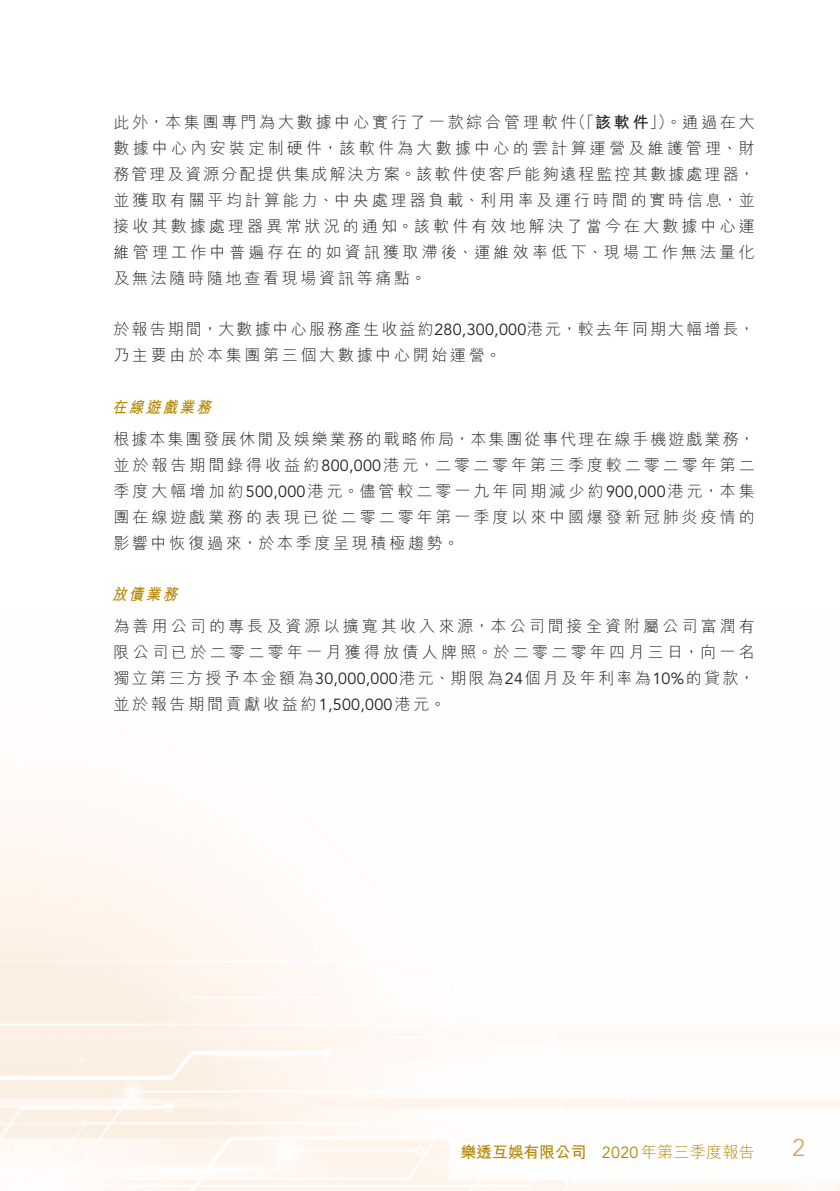
<style>
.page{position:relative;width:840px;height:1191px;background:#fff}
.page>*{position:absolute;margin:0;border:0;box-sizing:border-box;transform-origin:0 0}
.t1{font:300 24px "Avenir LT Std";color:#cca34f}
._00_Body_text{font:300 16px/26px "M Hei HK";letter-spacing:.175em;color:#231f20;text-align:justify}
._00_Body_text-2{font:300 16px/26px "M Hei HK";letter-spacing:.13em;color:#231f20}
.t2{font:300 16px "M Hei HK";letter-spacing:.02em;color:#b48600}
._03_Heading_3{font:italic 700 16px "M Hei HK";color:#b48600;scale:.9 1}
.t3{font:700 16px "M Hei HK";letter-spacing:-.02em;color:#b48600}
.s1{font-weight:700}
.s2{font-family:"Avenir LT Std";font-weight:400}
</style>
<div class="page">
<p class="_00_Body_text" style="left:570px;top:109px;width:186px">（「<span class="s1">該軟件</span>」）。通過在大</p>
<p class="_00_Body_text" style="left:113px;top:109px;width:642px;text-align:left">此外，本集團專門為大數據中心實行了一款綜合管理軟件<br>數據中心內安裝定制硬件，該軟件為大數據中心的雲計算運營及維護管理、財務管理及資源分配提供集成解決方案。該軟件使客戶能夠遠程監控其數據處理器，並獲取有關平均計算能力、中央處理器負載、利用率及運行時間的實時信息，並接收其數據處理器異常狀況的通知。該軟件有效地解決了當今在大數據中心運維管理工作中普遍存在的如資訊獲取滯後、運維效率低下、現場工作無法量化及無法隨時隨地查看現場資訊等痛點。</p>
<p class="_00_Body_text-2" style="left:113px;top:316px;width:642px">於報告期間，大數據中心服務產生收益約<span class="s2">280,300,000</span>港元，較去年同期大幅增長，乃主要由於本集團第三個大數據中心開始運營。</p>
<p class="_03_Heading_3" style="left:112px;top:395px;width:116px">在線遊戲業務</p>
<p class="_00_Body_text" style="left:113px;top:425px;width:642px">根據本集團發展休閒及娛樂業務的戰略佈局，本集團從事代理在線手機遊戲業務，並於報告期間錄得收益約<span class="s2">800,000</span>港元，二零二零年第三季度較二零二零年第二季度大幅增加約<span class="s2">500,000</span>港元。儘管較二零一九年同期減少約 <span class="s2">900,000</span>港元，本集團在線遊戲業務的表現已從二零二零年第一季度以來中國爆發新冠肺炎疫情的影響中恢復過來，於本季度呈現積極趨勢。</p>
<p class="_03_Heading_3" style="left:112px;top:582px;width:79px">放債業務</p>
<p class="_00_Body_text" style="left:113px;top:612px;width:642px">為善用公司的專長及資源以擴寬其收入來源，本公司間接全資附屬公司富潤有限公司已於二零二零年一月獲得放債人牌照。於二零二零年四月三日，向一名獨立第三方授予本金額為<span class="s2">30,000,000</span>港元、期限為<span class="s2">24</span>個月及年利率為<span class="s2">10%</span>的貸款，並於報告期間貢獻收益約<span class="s2">1,500,000</span>港元。</p>
<p class="t3" style="left:460px;top:1140px;width:127px">樂透互娛有限公司</p>
<p class="t2" style="left:601px;top:1143px;width:154px"><span class="s2">2020</span> 年第三季度報告</p>
<h1 class="t1" style="left:792px;top:1134px;width:14px">2</h1>
</div>
